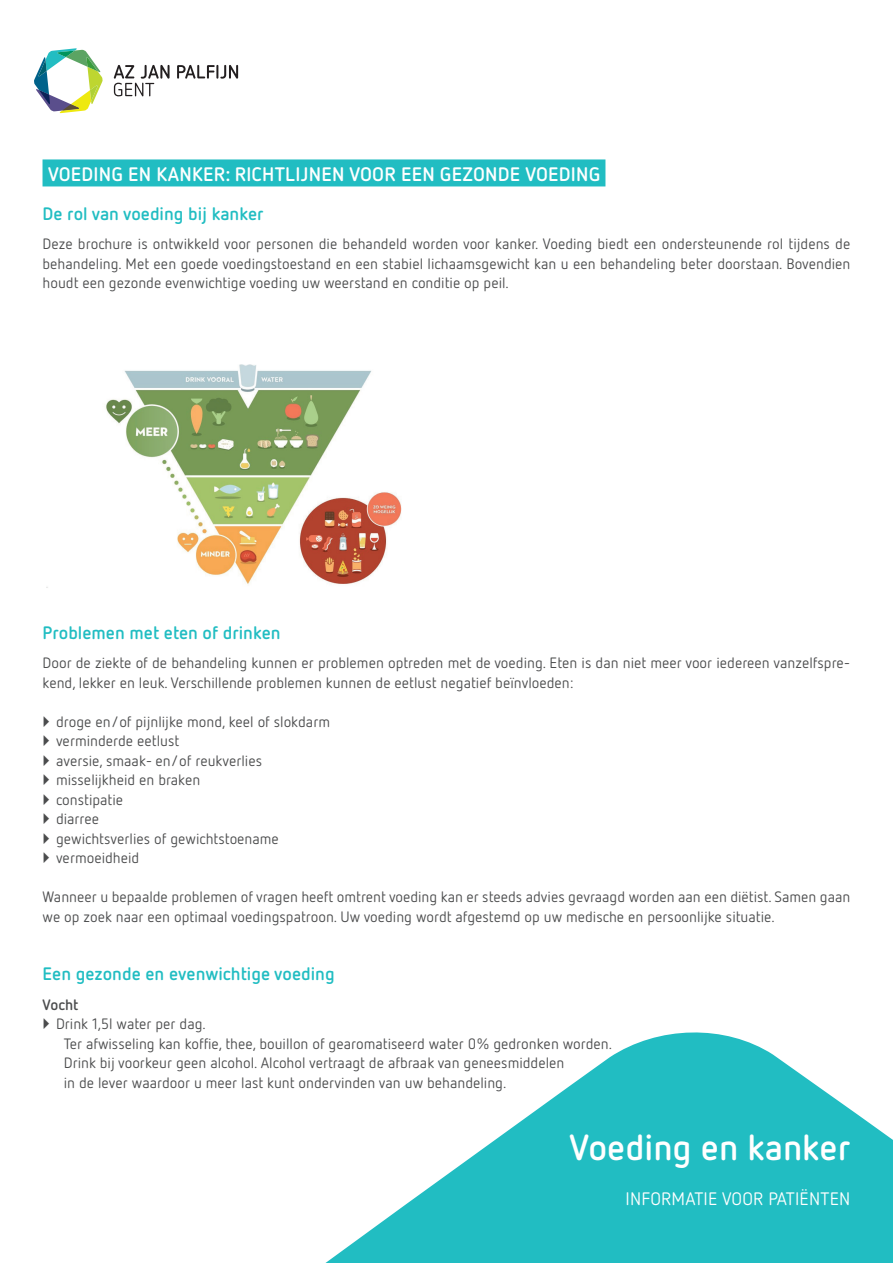
<style>
.page{position:relative;width:893px;height:1263px;background:#fff}
.page>*{position:absolute;margin:0;border:0;box-sizing:border-box;transform-origin:0 0}
.t1{font:700 36px "Netto OT";color:#fff}
.t2{font:700 19.5px "Netto OT";letter-spacing:.01em;color:#fff}
.t3{font:700 18px "Netto OT";color:#21bdc2}
.t4{font:18px "Netto OT";letter-spacing:.01em;color:#fff}
.t5{font:15px/19.5px "Netto OT";color:#4b4c4d}
.t6{font:700 15px "Netto OT";color:#4b4c4d}
</style>
<div class="page">
<svg style="left:325px;top:1032px;width:568px;height:231px;fill:#21bdc2"></svg>
<div style="left:43px;top:159px;width:562px;height:27px;background:#21bdc2"></div>
<img style="left:47px;top:364px;width:355px;height:224px">
<svg style="left:34px;top:48px;width:69px;height:65px"></svg>
<svg style="left:177px;top:65px;width:61px;height:14px"></svg>
<svg style="left:114px;top:65px;width:56px;height:31px"></svg>
<h2 class="t2" style="left:48px;top:162px;width:554px">VOEDING EN KANKER: RICHTLIJNEN VOOR EEN GEZONDE VOEDING</h2>
<p class="t3" style="left:43px;top:202px;width:223px">De rol van voeding bij kanker</p>
<p class="t5" style="left:43px;top:234px;width:809px;text-align:justify">Deze brochure is ontwikkeld voor personen die behandeld worden voor kanker. Voeding biedt een ondersteunende rol tijdens de behandeling. Met een goede voedingstoestand en een stabiel lichaamsgewicht kan u een behandeling beter doorstaan. Bovendien houdt een gezonde evenwichtige voeding uw weerstand en conditie op peil.</p>
<p class="t3" style="left:43px;top:621px;width:240px">Problemen met eten of drinken</p>
<p class="t5" style="left:43px;top:653px;width:809px">Door de ziekte of de behandeling kunnen er problemen optreden met de voeding. Eten is dan niet meer voor iedereen vanzelfspre&shy;kend, lekker en leuk. Verschillende problemen kunnen de eetlust negatief beïnvloeden:</p>
<p class="t5" style="left:56px;top:711px;width:276px">droge en/of pijnlijke mond, keel of slokdarm verminderde eetlust<br>aversie, smaak- en/of reukverlies misselijkheid en braken<br>constipatie<br>diarree<br>gewichtsverlies of gewichtstoename vermoeidheid</p>
<p class="t5" style="left:43px;top:887px;width:809px">Wanneer u bepaalde problemen of vragen heeft omtrent voeding kan er steeds advies gevraagd worden aan een diëtist. Samen gaan we op zoek naar een optimaal voedingspatroon. Uw voeding wordt afgestemd op uw medische en persoonlijke situatie.</p>
<p class="t3" style="left:43px;top:963px;width:294px">Een gezonde en evenwichtige voeding</p>
<p class="t6" style="left:43px;top:995px;width:37px">Vocht</p>
<p class="t5" style="left:64px;top:1014px;width:550px;text-indent:-8px">Drink 1,5l water per dag.<br>Ter afwisseling kan koffie, thee, bouillon of gearomatiseerd water 0% gedronken worden.<br>Drink bij voorkeur geen alcohol. Alcohol vertraagt de afbraak van geneesmiddelen<br>in de lever waardoor u meer last kunt ondervinden van uw behandeling.</p>
<h1 class="t1" style="left:570px;top:1124px;width:282px">Voeding en kanker</h1>
<p class="t4" style="left:626px;top:1187px;width:226px">INFORMATIE VOOR PATIËNTEN</p>
</div>
